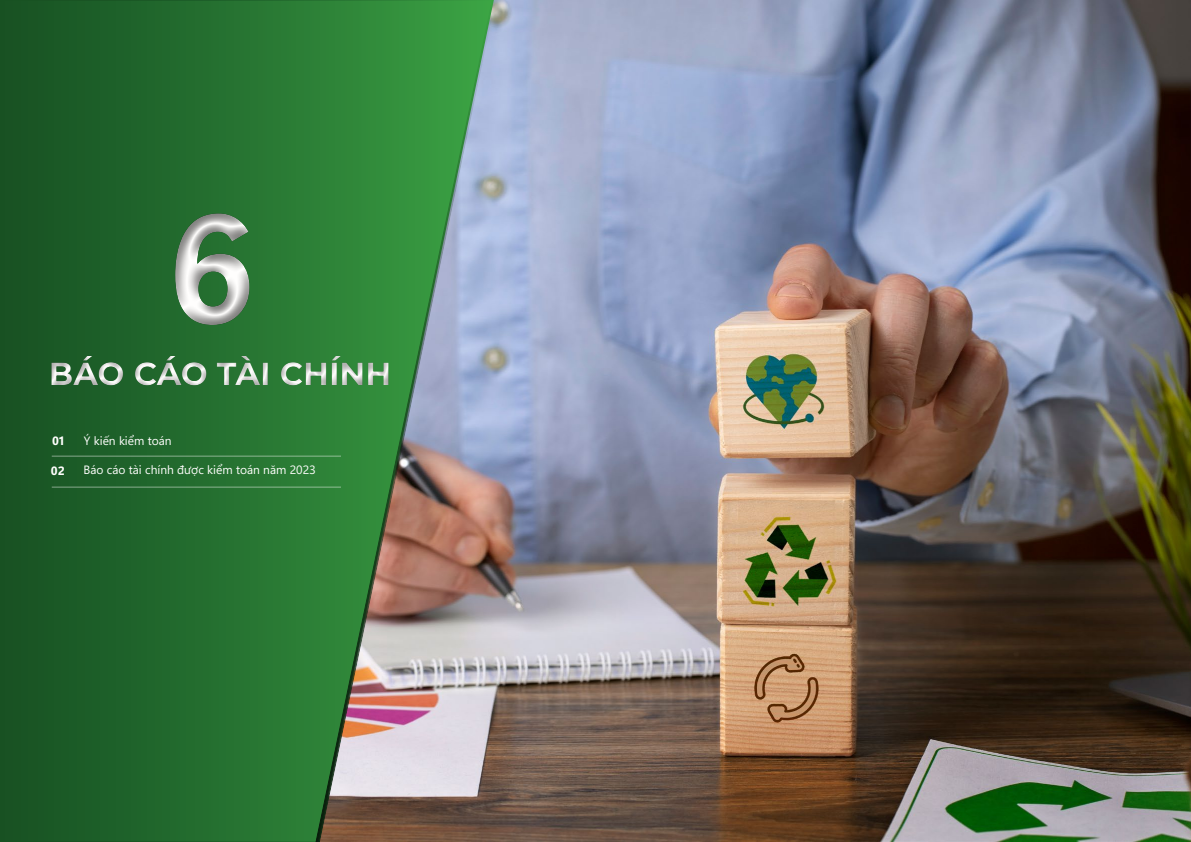
<style>
.page{position:relative;width:1191px;height:842px;background:#fff}
.page>*{position:absolute;margin:0;border:0;box-sizing:border-box;transform-origin:0 0}
.t1{font:154.1px "Segoe UI Variable";color:#fffefd}
.t2{font:700 32px "Montserrat";color:#fffefd}
.t3{font:12px "Segoe UI Variable";color:#fffefd}
</style>
<div class="page">
<img style="left:505px;top:0;width:686px;height:842px">
<svg style="left:0;top:0;width:307px;height:842px;background:#20662b"></svg>
<div style="left:41px;top:348px;width:358px;height:46px;background:#000;opacity:.5"></div>
<div style="left:307px;top:0;width:198px;height:842px;background:#000;opacity:.75"></div>
<div style="left:161px;top:197px;width:102px;height:145px;background:#000;opacity:.5"></div>
<hr style="left:52px;top:456px;width:289px;height:1px;background:#fffefd">
<hr style="left:52px;top:487px;width:289px;height:1px;background:#fffefd">
<h1 class="t1" style="left:168px;top:161px;width:90px">6</h1>
<h2 class="t2" style="left:49px;top:351px;width:344px">BÁO CÁO TÀI CHÍNH</h2>
<p class="t3" style="left:52px;top:432px;width:14px">01</p>
<p class="t3" style="left:51px;top:462px;width:15px">02</p>
<p class="t3" style="left:84px;top:432px;width:89px">Ý kiến kiểm toán</p>
<p class="t3" style="left:83px;top:462px;width:234px">Báo cáo tài chính được kiểm toán năm 2023</p>
</div>
